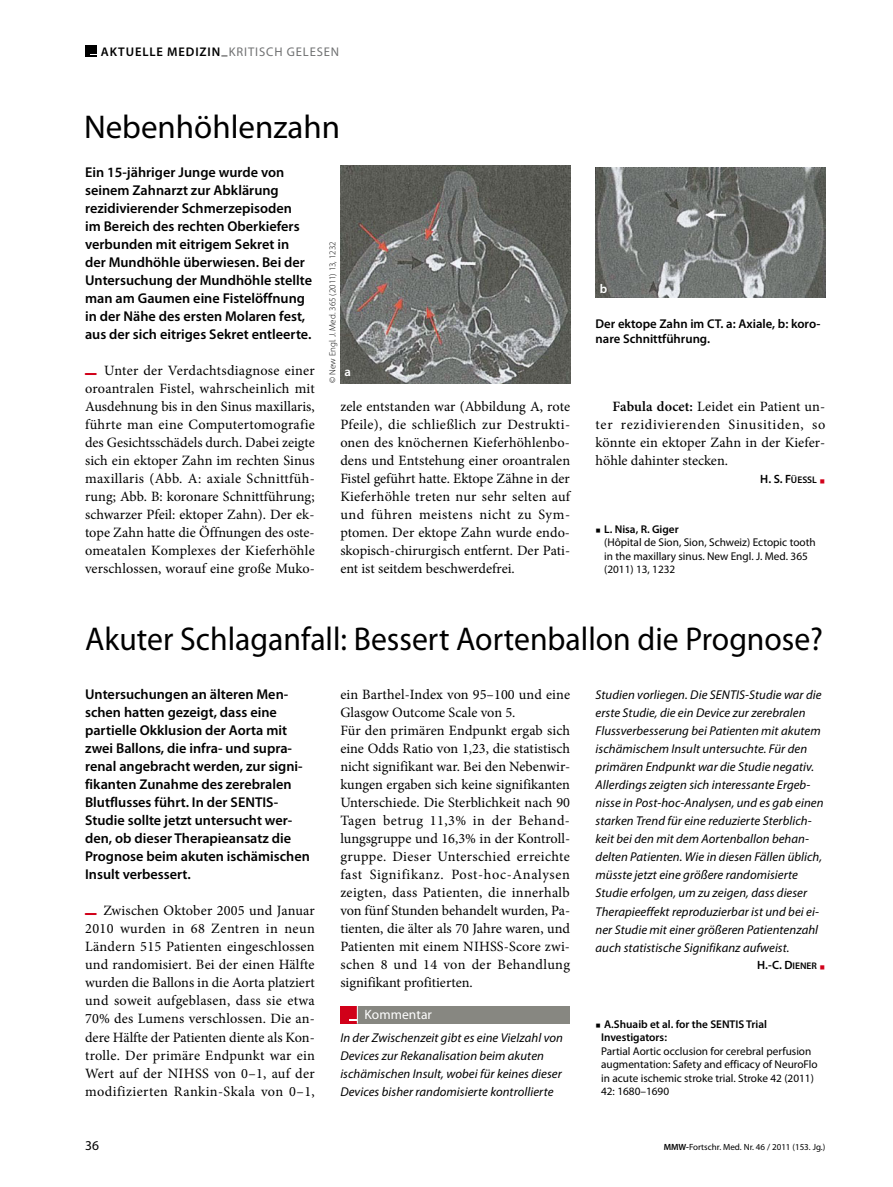
<style>
.page{position:relative;width:893px;height:1187px;background:#fff}
.page>*{position:absolute;margin:0;border:0;box-sizing:border-box;transform-origin:0 0}
.t1{font:40.2px "Myriad Pro";color:#d10019;scale:.57 1}
.t2{font:33px "Myriad Pro";color:#000;scale:.96 1}
.t3{font:33px "Myriad Pro";color:#000}
.t4{font:14.25px/18px "Minion Pro";letter-spacing:.005em;color:#000;text-align:justify}
.t5{font:600 14.25px/18px "Myriad Pro";color:#000}
.t6{font:13.5px "Myriad Pro";letter-spacing:.005em;color:#fff}
.t7{font:13.5px "Myriad Pro";color:#000}
.t8{font:italic 12.75px/18px "Myriad Pro";letter-spacing:.005em;color:#000}
.t9{font:600 12.75px/15px "Myriad Pro";color:#000}
.t10{font:600 12.75px "Myriad Pro";color:#fff}
.t11{font:600 12.6px "Myriad Pro";letter-spacing:.07em;color:#000}
.t12{font:12px "Myriad Pro Semibold SC800";color:#000}
.t13{font:11.25px/13.5px "Myriad Pro";color:#000}
.t14{font:600 11.25px/13.5px "Myriad Pro";color:#000}
.t15{font:9px "Myriad Pro";color:#000}
.t16{font:300 9px "Myriad Pro";color:#000}
.s1{font-weight:400;color:#707172}
.s2{font-weight:600}
.s3{font-size:9.6px}
.s4{font-family:"Minion Pro";font-size:14.25px;color:#d10019}
.s5{font-family:"Minion Pro";font-size:13.5px}
.s6{font-family:"Minion Pro";font-weight:400;font-size:13.5px}
</style>
<div class="page">
<div style="left:85px;top:45px;width:12px;height:11px;background:#000"></div>
<div style="left:340px;top:1006px;width:17px;height:17px;background:#d10019"></div>
<div style="left:357px;top:1006px;width:213px;height:17px;background:#878781"></div>
<svg style="left:349px;top:1006px;width:9px;height:17px"></svg>
<img style="left:340px;top:165px;width:230px;height:218px">
<img style="left:595px;top:167px;width:230px;height:130px">
<p class="t11" style="left:101px;top:47px;width:240px">AKTUELLE MEDIZIN<sub>–</sub><span class="s1">KRITISCH GELESEN</span></p>
<h2 class="t3" style="left:84px;top:114px;width:257px">Nebenhöhlenzahn</h2>
<p class="t5" style="left:85px;top:164px;width:229px">Ein 15-jähriger Junge wurde von seinem Zahnarzt zur Abklärung rezidivierender Schmerzepisoden<br>im Bereich des rechten Oberkiefers verbunden mit eitrigem Sekret in der Mundhöhle überwiesen. Bei der Untersuchung der Mundhöhle stellte man am Gaumen eine Fistelöffnung in der Nähe des ersten Molaren fest, aus der sich eitriges Sekret entleerte.</p>
<h1 class="t1" style="left:85px;top:341px;width:22px">_</h1>
<p class="t4" style="left:85px;top:363px;width:231px;text-indent:19px">Unter der Verdachtsdiagnose einer oroantralen Fistel, wahrscheinlich mit Ausdehnung bis in den Sinus maxillaris, führte man eine Computertomografie des Gesichtsschädels durch. Dabei zeigte sich ein ektoper Zahn im rechten Sinus maxillaris (Abb. A: axiale Schnittfüh&shy;rung; Abb. B: koronare Schnittführung; schwarzer Pfeil: ektoper Zahn). Der ek&shy;tope Zahn hatte die Öffnungen des oste&shy;omeatalen Komplexes der Kieferhöhle verschlossen, worauf eine große Muko-</p>
<p class="t16" style="left:329px;top:383px;width:143px;rotate:-90deg">© New Engl. J. Med. 365 (2011) 13, 1232</p>
<p class="t10" style="left:344px;top:366px;width:8px">a</p>
<p class="t10" style="left:600px;top:283px;width:9px">b</p>
<p class="t9" style="left:595px;top:317px;width:226px">Der ektope Zahn im CT. a: Axiale, b: koro&shy;nare Schnittführung.</p>
<p class="t4" style="left:340px;top:399px;width:231px">zele entstanden war (Abbildung A, rote Pfeile), die schließlich zur Destrukti&shy;onen des knöchernen Kieferhöhlenbo&shy;dens und Entstehung einer oroantralen Fistel geführt hatte. Ektope Zähne in der Kieferhöhle treten nur sehr selten auf und führen meistens nicht zu Sym&shy;ptomen. Der ektope Zahn wurde endo&shy;skopisch-chirurgisch entfernt. Der Pati&shy;ent ist seitdem beschwerdefrei.</p>
<p class="t4" style="left:595px;top:399px;width:231px;text-indent:17px"><span class="s2">Fabula docet:</span> Leidet ein Patient un&shy;ter rezidivierenden Sinusitiden, so könnte ein ektoper Zahn in der Kiefer&shy;höhle dahinter stecken.</p>
<p class="t12" style="left:760px;top:472px;width:66px">H. S. F<span class="s3">ÜESSL</span> <span class="s4">■</span></p>
<p class="t13" style="left:604px;top:523px;width:213px;text-indent:-9px"><span class="s5">■</span> <span class="s2">L. Nisa, R. Giger<br></span>(Hôpital de Sion, Sion, Schweiz) Ectopic tooth in the maxillary sinus. New Engl. J. Med. 365 (2011) 13, 1232</p>
<h2 class="t2" style="left:85px;top:626px;width:770px">Akuter Schlaganfall: Bessert Aortenballon die Prognose?</h2>
<p class="t5" style="left:85px;top:686px;width:226px">Untersuchungen an älteren Men&shy;schen hatten gezeigt, dass eine partielle Okklusion der Aorta mit zwei Ballons, die infra- und supra&shy;renal angebracht werden, zur signi&shy;fikanten Zunahme des zerebralen Blutflusses führt. In der SENTIS-Studie sollte jetzt untersucht wer&shy;den, ob dieser Therapieansatz die Prog nose beim akuten ischämischen Insult verbessert.</p>
<h1 class="t1" style="left:85px;top:881px;width:22px">_</h1>
<p class="t4" style="left:85px;top:903px;width:231px;text-indent:18px">Zwischen Oktober 2005 und Januar 2010 wurden in 68 Zentren in neun Ländern 515 Patienten eingeschlossen und randomisiert. Bei der einen Hälfte wurden die Ballons in die Aorta platziert und soweit aufgeblasen, dass sie etwa 70% des Lumens verschlossen. Die an&shy;dere Hälfte der Patienten diente als Kon&shy;trolle. Der primäre Endpunkt war ein Wert auf der NIHSS von 0–1, auf der modifizierten Rankin-Skala von 0–1,</p>
<p class="t4" style="left:340px;top:687px;width:231px;text-align:left">ein Barthel-Index von 95–100 und eine Glasgow Outcome Scale von 5.<br>Für den primären Endpunkt ergab sich eine Odds Ratio von 1,23, die statistisch nicht signifikant war. Bei den Nebenwir&shy;kungen ergaben sich keine signifikanten Unterschiede. Die Sterblichkeit nach 90<br>Tagen betrug 11,3% in der Behand&shy;lungsgruppe und 16,3% in der Kontroll&shy;gruppe. Dieser Unterschied erreichte fast Signifikanz. Post-hoc-Analysen zeigten, dass Patienten, die innerhalb von fünf Stunden behandelt wurden, Pa&shy;tienten, die älter als 70 Jahre waren, und Patienten mit einem NIHSS-Score zwi&shy;schen 8 und 14 von der Behandlung signifikant profitierten.</p>
<p class="t6" style="left:364px;top:1009px;width:69px">Kommentar</p>
<p class="t8" style="left:340px;top:1029px;width:224px">In der Zwischenzeit gibt es eine Vielzahl von Devices zur Rekanalisation beim akuten ischämischen Insult, wobei für keines dieser Devices bisher randomisierte kontrollierte</p>
<p class="t8" style="left:595px;top:687px;width:229px">Studien vorliegen. Die SENTIS-Studie war die erste Studie, die ein Device zur zerebralen Flussverbesserung bei Patienten mit akutem ischämischem Insult untersuchte. Für den primären Endpunkt war die Studie negativ.<br>Allerdings zeigten sich interessante Ergeb&shy;nisse in Post-hoc-Analysen, und es gab einen starken Trend für eine reduzierte Sterblich&shy;keit bei den mit dem Aortenballon behan&shy;delten Patienten. Wie in diesen Fällen üblich, müsste jetzt eine größere randomisierte Studie erfolgen, um zu zeigen, dass dieser Therapieeffekt reproduzierbar ist und bei ei&shy;ner Studie mit einer größeren Patientenzahl auch statistische Signifikanz aufweist.</p>
<p class="t12" style="left:757px;top:958px;width:70px">H.-C. D<span class="s3">IENER</span> <span class="s4">■</span></p>
<p class="t14" style="left:601px;top:1017px;width:167px;text-indent:-5px"><span class="s6">■</span> A.Shuaib et al. for the SENTIS Trial<br>Investigators:</p>
<p class="t13" style="left:601px;top:1044px;width:218px">Partial Aortic occlusion for cerebral perfusion augmentation: Safety and efficacy of NeuroFlo in acute ischemic stroke trial. Stroke 42 (2011)<br>42: 1680–1690</p>
<p class="t7" style="left:85px;top:1139px;width:15px">36</p>
<p class="t15" style="left:663px;top:1143px;width:163px"><span class="s2">MMW-</span>Fortschr. Med. Nr. 46 / 2011 (153. Jg.)</p>
</div>
